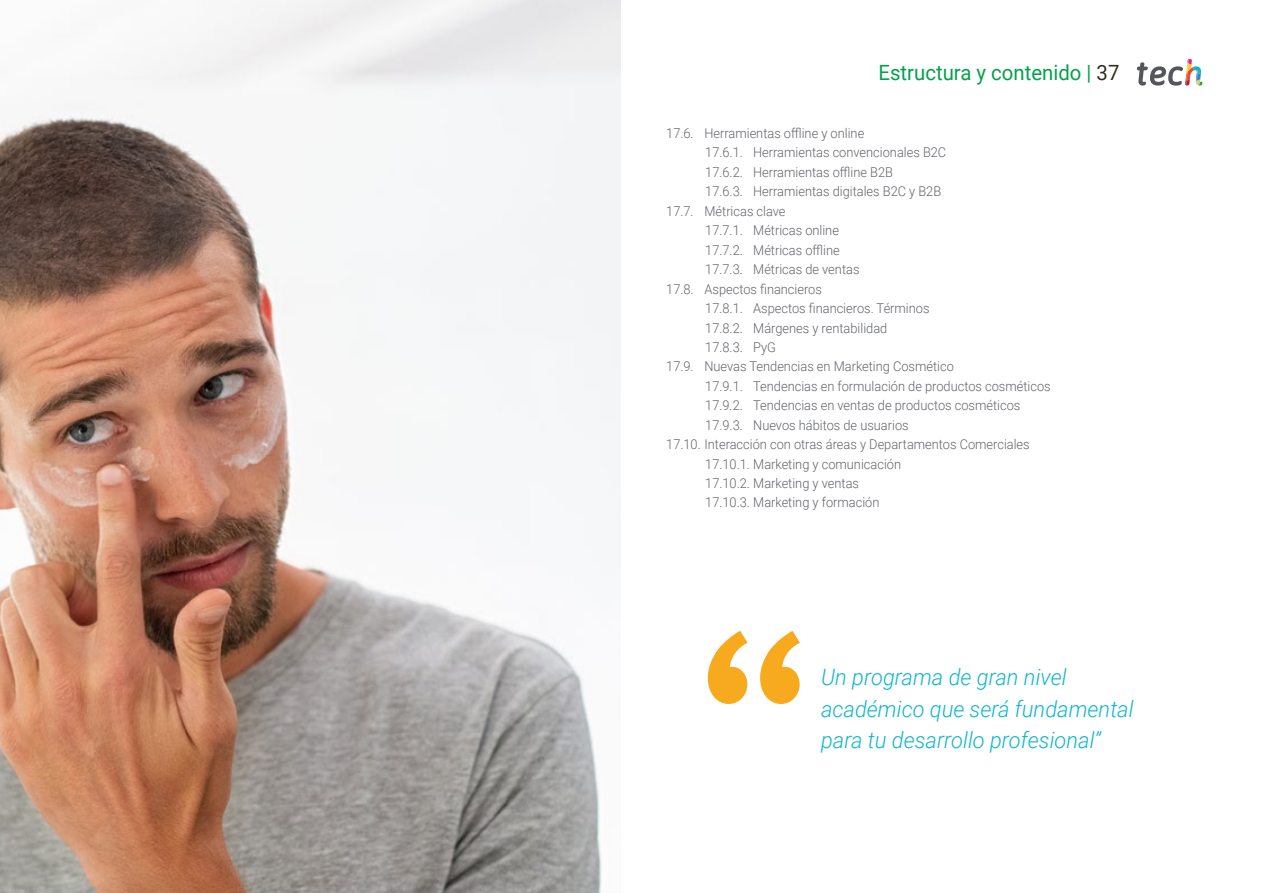
<style>
.page{position:relative;width:1263px;height:893px;background:#fff}
.page>*{position:absolute;margin:0;border:0;box-sizing:border-box;transform-origin:0 0}
.t1{font:italic 300 22.5px/31.5px "Roboto";color:#0fb6cf}
.t2{font:21px "Roboto";color:#04a14d}
.t3{font:300 13.5px "Roboto";color:#61646a;scale:.95 1}
.s1{color:#312e20}
</style>
<div class="page">
<svg style="left:708px;top:631px;width:92px;height:73px"></svg>
<img style="left:0;top:0;width:621px;height:893px">
<svg style="left:1137px;top:59px;width:65px;height:27px"></svg>
<h2 class="t2" style="left:878px;top:57px;width:242px">Estructura y contenido | <span class="s1">37</span></h2>
<p class="t3" style="left:666px;top:123px;width:210px">17.6. Herramientas offline y online</p>
<p class="t3" style="left:705px;top:143px;width:255px">17.6.1. Herramientas convencionales B2C</p>
<p class="t3" style="left:705px;top:162px;width:199px">17.6.2. Herramientas offline B2B</p>
<p class="t3" style="left:705px;top:182px;width:250px">17.6.3. Herramientas digitales B2C y B2B</p>
<p class="t3" style="left:666px;top:201px;width:127px">17.7. Métricas clave</p>
<p class="t3" style="left:705px;top:221px;width:142px">17.7.1. Métricas online</p>
<p class="t3" style="left:705px;top:240px;width:143px">17.7.2. Métricas offline</p>
<p class="t3" style="left:705px;top:260px;width:164px">17.7.3. Métricas de ventas</p>
<p class="t3" style="left:666px;top:279px;width:165px">17.8. Aspectos financieros</p>
<p class="t3" style="left:705px;top:299px;width:238px">17.8.1. Aspectos financieros. Términos</p>
<p class="t3" style="left:705px;top:318px;width:193px">17.8.2. Márgenes y rentabilidad</p>
<p class="t3" style="left:705px;top:338px;width:76px">17.8.3. PyG</p>
<p class="t3" style="left:666px;top:357px;width:304px">17.9. Nuevas Tendencias en Marketing Cosmético</p>
<p class="t3" style="left:705px;top:377px;width:365px">17.9.1. Tendencias en formulación de productos cosméticos</p>
<p class="t3" style="left:705px;top:396px;width:333px">17.9.2. Tendencias en ventas de productos cosméticos</p>
<p class="t3" style="left:705px;top:416px;width:216px">17.9.3. Nuevos hábitos de usuarios</p>
<p class="t3" style="left:666px;top:435px;width:384px">17.10. Interacción con otras áreas y Departamentos Comerciales</p>
<p class="t3" style="left:705px;top:455px;width:208px">17.10.1. Marketing y comunicación</p>
<p class="t3" style="left:705px;top:474px;width:163px">17.10.2. Marketing y ventas</p>
<p class="t3" style="left:705px;top:493px;width:185px">17.10.3. Marketing y formación</p>
<h1 class="t1" style="left:821px;top:661px;width:314px">Un programa de gran nivel académico que será fundamental para tu desarrollo profesional”</h1>
</div>
